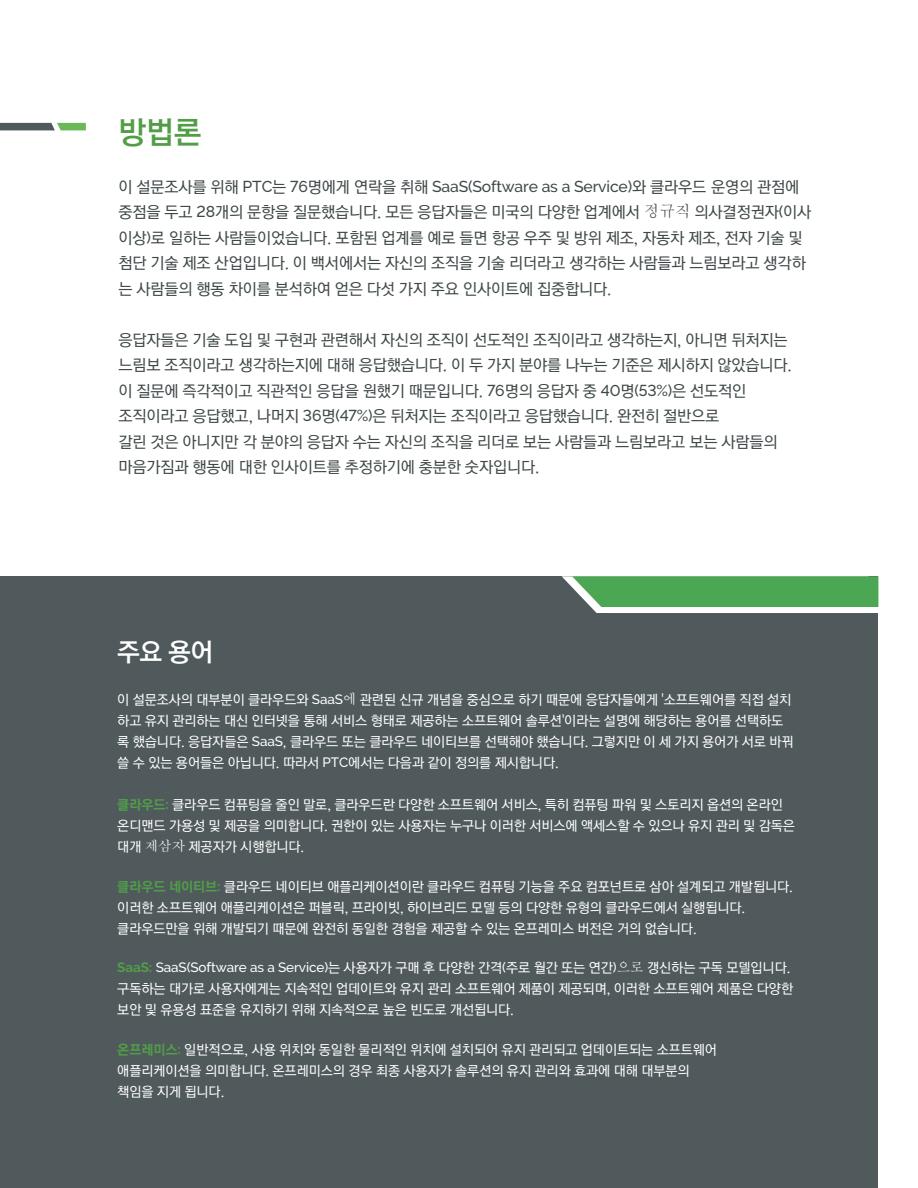
<style>
.page{position:relative;width:918px;height:1188px;background:#fff}
.page>*{position:absolute;margin:0;border:0;box-sizing:border-box;transform-origin:0 0}
.t1{font:31.05px "Rix Go B";color:#519e47}
.t2{font:25.5px "Rix Go B";color:#fff}
.t3{font:15.75px/25.5px "Rix Go M";letter-spacing:-.01em;color:#3f4849}
.t4{font:500 15.75px "PTC Raleway";letter-spacing:-.01em;color:#3f4849}
.t5{font:13.5px/21px "Rix Go M";letter-spacing:-.005em;color:#fff}
.s1{font-family:"Rix Go M";font-weight:400}
.s2{font-family:"PTC Raleway";font-weight:500}
.s3{font-family:"Adobe Myungjo Std";font-weight:500}
.s4{font-family:"Rix Go EB";color:#519e47}
.s5{font-family:"PTC Raleway";font-weight:700;color:#519e47}
</style>
<div class="page">
<svg style="left:0;top:123px;width:86px;height:7px"></svg>
<div style="left:0;top:576px;width:877px;height:612px;background:#505a5d"></div>
<svg style="left:562px;top:576px;width:316px;height:37px;background:#57a760"></svg>
<div style="left:599px;top:608px;width:279px;height:5px;background:#fff"></div>
<h1 class="t1" style="left:118px;top:116px;width:85px">방법론</h1>
<p class="t4" style="left:118px;top:177px;width:682px"><span class="s1">이 설문조사를 위해</span> PTC<span class="s1">는</span> 76<span class="s1">명에게 연락을 취해</span> SaaS(Software as a Service)<span class="s1">와 클라우드 운영의 관점에</span></p>
<p class="t3" style="left:118px;top:200px;width:694px">중점을 두고 <span class="s2">28</span>개의 문항을 질문했습니다. 모든 응답자들은 미국의 다양한 업계에서 <span class="s3">정규직</span> 의사결정권자<span class="s2">(</span>이사 이상<span class="s2">)</span>로 일하는 사람들이었습니다. 포함된 업계를 예로 들면 항공 우주 및 방위 제조, 자동차 제조, 전자 기술 및 첨단 기술 제조 산업입니다. 이 백서에서는 자신의 조직을 기술 리더라고 생각하는 사람들과 느림보라고 생각하 는 사람들의 행동 차이를 분석하여 얻은 다섯 가지 주요 인사이트에 집중합니다.</p>
<p class="t3" style="left:118px;top:327px;width:675px">응답자들은 기술 도입 및 구현과 관련해서 자신의 조직이 선도적인 조직이라고 생각하는지, 아니면 뒤처지는 느림보 조직이라고 생각하는지에 대해 응답했습니다. 이 두 가지 분야를 나누는 기준은 제시하지 않았습니다. 이 질문에 즉각적이고 직관적인 응답을 원했기 때문입니다. <span class="s2">76</span>명의 응답자 중 <span class="s2">40</span>명<span class="s2">(53%)</span>은 선도적인 조직이라고 응답했고, 나머지 <span class="s2">36</span>명<span class="s2">(47%)</span>은 뒤처지는 조직이라고 응답했습니다. 완전히 절반으로<br>갈린 것은 아니지만 각 분야의 응답자 수는 자신의 조직을 리더로 보는 사람들과 느림보라고 보는 사람들의 마음가짐과 행동에 대한 인사이트를 추정하기에 충분한 숫자입니다.</p>
<h2 class="t2" style="left:117px;top:638px;width:98px">주요 용어</h2>
<p class="t5" style="left:117px;top:689px;width:678px">이 설문조사의 대부분이 클라우드와 <span class="s2">SaaS</span><span class="s3">에</span> 관련된 신규 개념을 중심으로 하기 때문에 응답자들에게 '소프트웨어를 직접 설치 하고 유지 관리하는 대신 인터넷을 통해 서비스 형태로 제공하는 소프트웨어 솔루션'이라는 설명에 해당하는 용어를 선택하도 록 했습니다. 응답자들은 <span class="s2">SaaS</span>, 클라우드 또는 클라우드 네이티브를 선택해야 했습니다. 그렇지만 이 세 가지 용어가 서로 바꿔 쓸 수 있는 용어들은 아닙니다. 따라서 <span class="s2">PTC</span>에서는 다음과 같이 정의를 제시합니다.</p>
<p class="t5" style="left:117px;top:794px;width:679px"><span class="s4">클라우드</span><span class="s5">:</span> 클라우드 컴퓨팅을 줄인 말로, 클라우드란 다양한 소프트웨어 서비스, 특히 컴퓨팅 파워 및 스토리지 옵션의 온라인 온디맨드 가용성 및 제공을 의미합니다. 권한이 있는 사용자는 누구나 이러한 서비스에 액세스할 수 있으나 유지 관리 및 감독은 대개 <span class="s3">제삼자</span> 제공자가 시행합니다.</p>
<p class="t5" style="left:117px;top:876px;width:677px"><span class="s4">클라우드 네이티브</span><span class="s5">:</span> 클라우드 네이티브 애플리케이션이란 클라우드 컴퓨팅 기능을 주요 컴포넌트로 삼아 설계되고 개발됩니다. 이러한 소프트웨어 애플리케이션은 퍼블릭, 프라이빗, 하이브리드 모델 등의 다양한 유형의 클라우드에서 실행됩니다. 클라우드만을 위해 개발되기 때문에 완전히 동일한 경험을 제공할 수 있는 온프레미스 버전은 거의 없습니다.</p>
<p class="t5" style="left:117px;top:958px;width:677px"><span class="s5">SaaS:</span> <span class="s2">SaaS(Software as a Service)</span>는 사용자가 구매 후 다양한 간격<span class="s2">(</span>주로 월간 또는 연간<span class="s2">)</span><span class="s3">으로</span> 갱신하는 구독 모델입니다. 구독하는 대가로 사용자에게는 지속적인 업데이트와 유지 관리 소프트웨어 제품이 제공되며, 이러한 소프트웨어 제품은 다양한 보안 및 유용성 표준을 유지하기 위해 지속적으로 높은 빈도로 개선됩니다.</p>
<p class="t5" style="left:117px;top:1039px;width:601px"><span class="s4">온프레미스</span><span class="s5">:</span> 일반적으로, 사용 위치와 동일한 물리적인 위치에 설치되어 유지 관리되고 업데이트되는 소프트웨어 애플리케이션을 의미합니다. 온프레미스의 경우 최종 사용자가 솔루션의 유지 관리와 효과에 대해 대부분의 책임을 지게 됩니다.</p>
</div>
